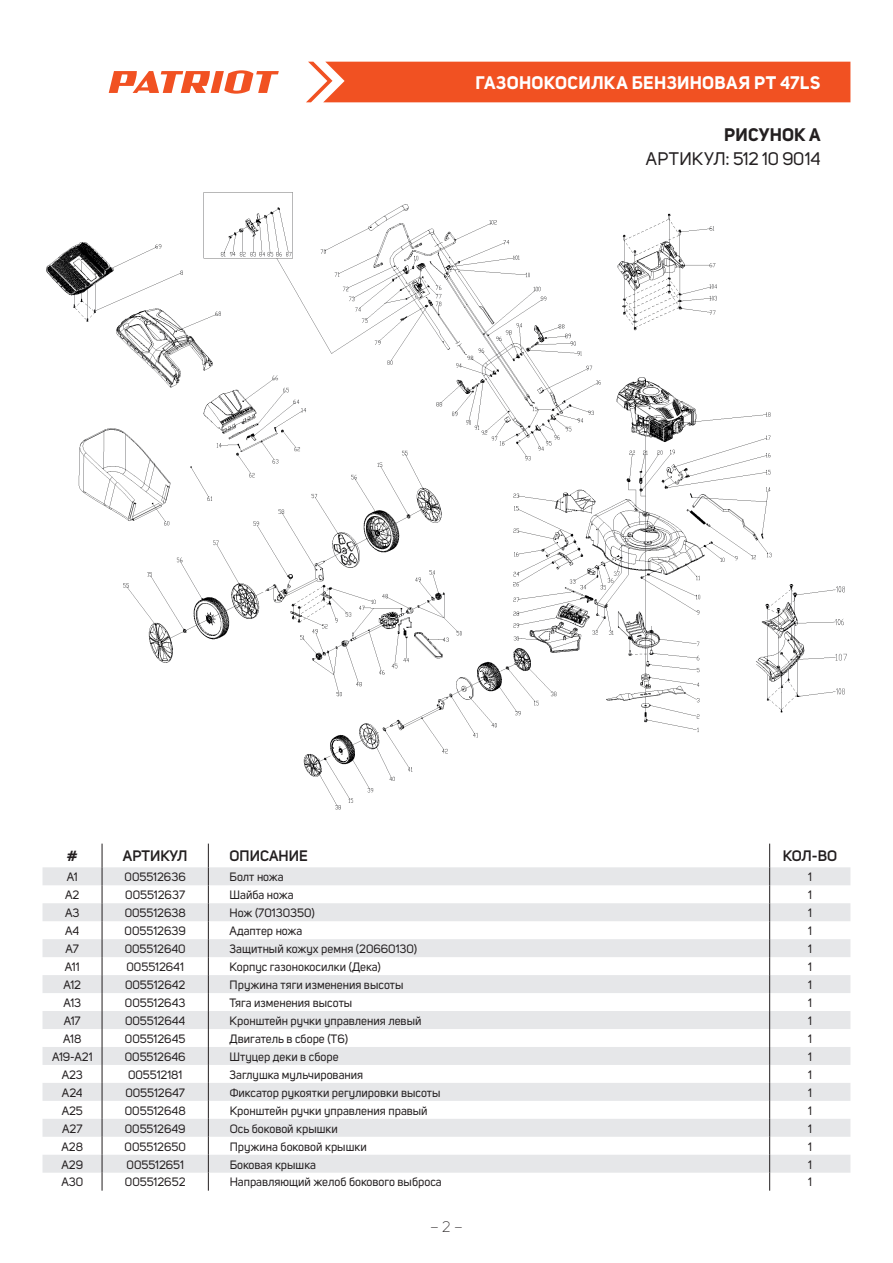
<style>
.page{position:relative;width:893px;height:1263px;background:#fff}
.page>*{position:absolute;margin:0;border:0;box-sizing:border-box;transform-origin:0 0}
.t1{font:700 18px "Uni Sans";letter-spacing:.02em;color:#fff}
.t2{font:18px "Uni Sans";color:#231f20}
.t3{font:700 18px "Uni Sans";letter-spacing:.01em;color:#231f20}
.t4{font:600 15px "Uni Sans";color:#231f20}
.t5{font:300 15px "Uni Sans";color:#231f20}
.t6{font:12px "Uni Sans";color:#231f20}
</style>
<div class="page">
<div style="left:306px;top:62px;width:544px;height:40px;background:#f15122"></div>
<svg style="left:109px;top:70px;width:170px;height:24px"></svg>
<svg style="left:43px;top:867px;width:807px;height:306px;fill:#e6e7e9"></svg>
<svg style="left:102px;top:844px;width:1px;height:347px"></svg>
<svg style="left:208px;top:844px;width:1px;height:347px"></svg>
<svg style="left:769px;top:844px;width:1px;height:347px"></svg>
<img style="left:46px;top:192px;width:801px;height:618px">
<h1 class="t1" style="left:475px;top:72px;width:347px">ГАЗОНОКОСИЛКА БЕНЗИНОВАЯ PT 47LS</h1>
<h1 class="t3" style="left:724px;top:123px;width:98px">РИСУНОК A</h1>
<h1 class="t2" style="left:646px;top:148px;width:176px">АРТИКУЛ: 512 10 9014</h1>
<p class="t4" style="left:67px;top:847px;width:12px">#</p>
<p class="t4" style="left:123px;top:847px;width:66px">АРТИКУЛ</p>
<p class="t4" style="left:230px;top:847px;width:80px">ОПИСАНИЕ</p>
<p class="t4" style="left:783px;top:847px;width:56px">КОЛ-ВО</p>
<p class="t6" style="left:67px;top:870px;width:12px">A1</p>
<p class="t6" style="left:125px;top:870px;width:63px">005512636</p>
<p class="t6" style="left:230px;top:870px;width:55px">Болт ножа</p>
<p class="t6" style="left:808px;top:870px;width:5px">1</p>
<p class="t6" style="left:65px;top:888px;width:16px">A2</p>
<p class="t6" style="left:125px;top:888px;width:61px">005512637</p>
<p class="t6" style="left:230px;top:888px;width:65px">Шайба ножа</p>
<p class="t6" style="left:808px;top:888px;width:5px">1</p>
<p class="t6" style="left:65px;top:906px;width:16px">A3</p>
<p class="t6" style="left:125px;top:906px;width:63px">005512638</p>
<p class="t6" style="left:230px;top:906px;width:87px">Нож (70130350)</p>
<p class="t6" style="left:808px;top:906px;width:5px">1</p>
<p class="t6" style="left:65px;top:924px;width:16px">A4</p>
<p class="t6" style="left:125px;top:924px;width:63px">005512639</p>
<p class="t6" style="left:230px;top:924px;width:74px">Адаптер ножа</p>
<p class="t6" style="left:808px;top:924px;width:5px">1</p>
<p class="t6" style="left:66px;top:942px;width:15px">A7</p>
<p class="t6" style="left:125px;top:942px;width:62px">005512640</p>
<p class="t6" style="left:230px;top:942px;width:189px">Защитный кожух ремня (20660130)</p>
<p class="t6" style="left:808px;top:942px;width:5px">1</p>
<p class="t6" style="left:65px;top:960px;width:16px">A11</p>
<p class="t6" style="left:127px;top:960px;width:59px">005512641</p>
<p class="t6" style="left:230px;top:960px;width:153px">Корпус газонокосилки (Дека)</p>
<p class="t6" style="left:808px;top:960px;width:5px">1</p>
<p class="t6" style="left:63px;top:978px;width:19px">A12</p>
<p class="t6" style="left:125px;top:978px;width:62px">005512642</p>
<p class="t6" style="left:230px;top:978px;width:175px">Пружина тяги изменения высоты</p>
<p class="t6" style="left:808px;top:978px;width:5px">1</p>
<p class="t6" style="left:63px;top:996px;width:19px">A13</p>
<p class="t6" style="left:125px;top:996px;width:62px">005512643</p>
<p class="t6" style="left:230px;top:996px;width:124px">Тяга изменения высоты</p>
<p class="t6" style="left:808px;top:996px;width:5px">1</p>
<p class="t6" style="left:64px;top:1014px;width:18px">A17</p>
<p class="t6" style="left:125px;top:1014px;width:62px">005512644</p>
<p class="t6" style="left:230px;top:1014px;width:193px">Кронштейн ручки управления левый</p>
<p class="t6" style="left:808px;top:1014px;width:5px">1</p>
<p class="t6" style="left:63px;top:1032px;width:20px">A18</p>
<p class="t6" style="left:125px;top:1032px;width:62px">005512645</p>
<p class="t6" style="left:230px;top:1032px;width:120px">Двигатель в сборе (Т6)</p>
<p class="t6" style="left:808px;top:1032px;width:5px">1</p>
<p class="t6" style="left:52px;top:1049px;width:42px">A19-A21</p>
<p class="t6" style="left:125px;top:1049px;width:62px">005512646</p>
<p class="t6" style="left:230px;top:1049px;width:110px">Штуцер деки в сборе</p>
<p class="t6" style="left:808px;top:1049px;width:5px">1</p>
<p class="t6" style="left:62px;top:1067px;width:23px">A23</p>
<p class="t6" style="left:128px;top:1067px;width:56px">005512181</p>
<p class="t6" style="left:230px;top:1067px;width:135px">Заглушка мульчирования</p>
<p class="t6" style="left:808px;top:1067px;width:5px">1</p>
<p class="t6" style="left:62px;top:1085px;width:22px">A24</p>
<p class="t6" style="left:125px;top:1085px;width:61px">005512647</p>
<p class="t6" style="left:230px;top:1085px;width:212px">Фиксатор рукоятки регулировки высоты</p>
<p class="t6" style="left:808px;top:1085px;width:5px">1</p>
<p class="t6" style="left:62px;top:1103px;width:23px">A25</p>
<p class="t6" style="left:125px;top:1103px;width:62px">005512648</p>
<p class="t6" style="left:230px;top:1103px;width:199px">Кронштейн ручки управления правый</p>
<p class="t6" style="left:808px;top:1103px;width:5px">1</p>
<p class="t6" style="left:62px;top:1121px;width:22px">A27</p>
<p class="t6" style="left:125px;top:1121px;width:62px">005512649</p>
<p class="t6" style="left:230px;top:1121px;width:110px">Ось боковой крышки</p>
<p class="t6" style="left:808px;top:1121px;width:5px">1</p>
<p class="t6" style="left:62px;top:1139px;width:23px">A28</p>
<p class="t6" style="left:125px;top:1139px;width:63px">005512650</p>
<p class="t6" style="left:230px;top:1139px;width:139px">Пружина боковой крышки</p>
<p class="t6" style="left:808px;top:1139px;width:5px">1</p>
<p class="t6" style="left:61px;top:1157px;width:23px">A29</p>
<p class="t6" style="left:127px;top:1157px;width:59px">005512651</p>
<p class="t6" style="left:230px;top:1157px;width:88px">Боковая крышка</p>
<p class="t6" style="left:808px;top:1157px;width:5px">1</p>
<p class="t6" style="left:61px;top:1175px;width:23px">A30</p>
<p class="t6" style="left:125px;top:1175px;width:62px">005512652</p>
<p class="t6" style="left:230px;top:1175px;width:214px">Направляющий желоб бокового выброса</p>
<p class="t6" style="left:808px;top:1175px;width:5px">1</p>
<p class="t5" style="left:430px;top:1218px;width:34px">– 2 –</p>
</div>
